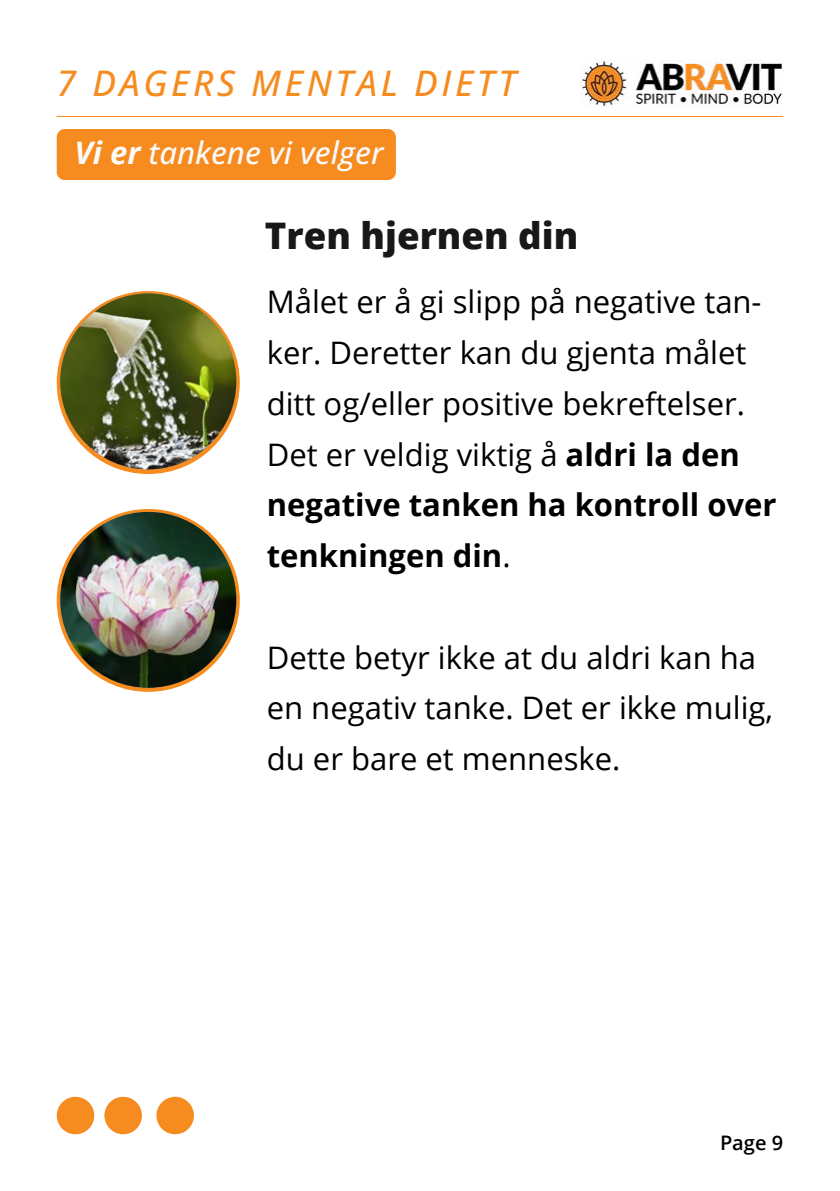
<style>
.page{position:relative;width:840px;height:1191px;background:#fff}
.page>*{position:absolute;margin:0;border:0;box-sizing:border-box;transform-origin:0 0}
.t1{font:800 36.6px "Open Sans";color:#181818}
.t2{font:italic 500 35.2px "Open Sans";letter-spacing:.1em;color:#f68b1f}
.t3{font:31px/50.8px "Open Sans";color:#000}
.t4{font:italic 500 31px "Open Sans";color:#fbfbfb}
.t5{font:600 20px "Open Sans";color:#000}
.s1{font-weight:700}
</style>
<div class="page">
<svg style="left:57px;top:291px;width:183px;height:183px;background:#ed8d2c"></svg>
<svg style="left:57px;top:509px;width:183px;height:183px;background:#ee8d2b"></svg>
<img style="left:60px;top:293px;width:176px;height:176px;border-radius:88px">
<img style="left:60px;top:512px;width:176px;height:176px;border-radius:88px">
<div style="left:57px;top:129px;width:338px;height:51px;background:#f68b1f;border-radius:8px"></div>
<div style="left:57px;top:1096px;width:37px;height:38px;background:#f68b1f;border-radius:50%"></div>
<div style="left:104px;top:1096px;width:38px;height:38px;background:#f68b1f;border-radius:50%"></div>
<div style="left:156px;top:1096px;width:38px;height:38px;background:#f68b1f;border-radius:50%"></div>
<img style="left:580px;top:60px;width:202px;height:46px">
<hr style="left:57px;top:116px;width:725px;height:1px;background:#f68b1f">
<p class="t2" style="left:57px;top:58px;width:461px">7 DAGERS MENTAL DIETT</p>
<p class="t4" style="left:74px;top:131px;width:310px"><span class="s1">Vi er</span> tankene vi velger</p>
<p class="t1" style="left:265px;top:208px;width:315px">Tren hjernen din</p>
<p class="t3" style="left:266px;top:276px;width:511px">Målet er å gi slipp på negative tan&shy;ker. Deretter kan du gjenta målet ditt og/eller positive bekreftelser.<br>Det er veldig viktig å <span class="s1">aldri la den negative tanken ha kontroll over tenkningen din</span>.</p>
<p class="t3" style="left:266px;top:631px;width:507px">Dette betyr ikke at du aldri kan ha en negativ tanke. Det er ikke mulig, du er bare et menneske.</p>
<p class="t5" style="left:719px;top:1128px;width:65px">Page 9</p>
</div>
